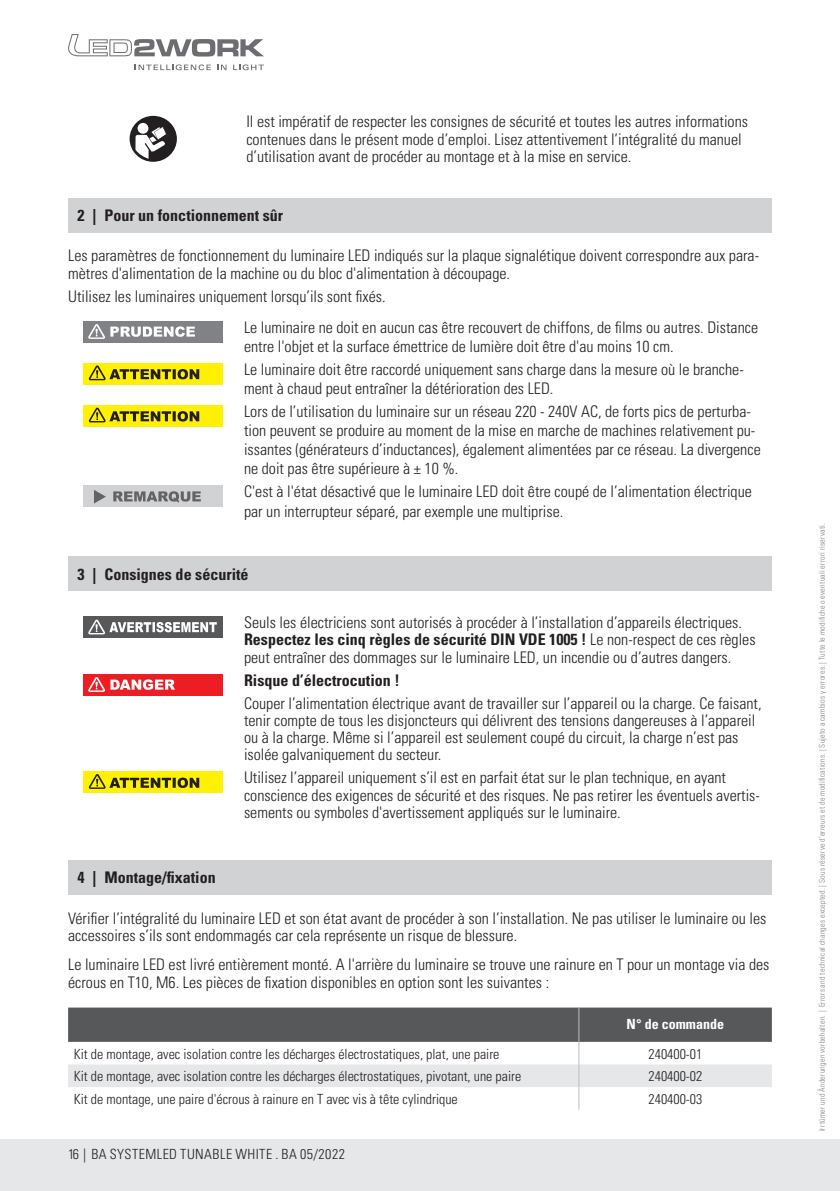
<style>
.page{position:relative;width:840px;height:1191px;background:#fff}
.page>*{position:absolute;margin:0;border:0;box-sizing:border-box;transform-origin:0 0}
.t1{font:300 condensed 16px/17.2px "Univers LT Std";color:#231f20}
.t2{font:700 condensed 16px "Univers LT Std";color:#231f20}
.t3{font:300 condensed 14px "Univers LT Std";color:#231f20}
.t4{font:300 condensed 14px "Univers LT Std";letter-spacing:.035em;color:#231f20}
.t5{font:700 condensed 14px "Univers LT Std";color:#fff}
.t6{font:300 condensed 8px "Univers LT Std";letter-spacing:.025em;color:#808285}
.s1{font-weight:700}
</style>
<div class="page">
<div style="left:0;top:1140px;width:839px;height:51px;background:#e6e7e9"></div>
<svg style="left:68px;top:34px;width:196px;height:23px"></svg>
<svg style="left:134px;top:64px;width:77px;height:6px"></svg>
<svg style="left:217px;top:65px;width:9px;height:5px"></svg>
<svg style="left:233px;top:64px;width:31px;height:6px"></svg>
<svg style="left:129px;top:116px;width:48px;height:46px"></svg>
<div style="left:68px;top:198px;width:703px;height:34px;background:#d1d2d4"></div>
<div style="left:84px;top:321px;width:139px;height:21px;background:#808285"></div>
<svg style="left:88px;top:324px;width:107px;height:15px"></svg>
<div style="left:84px;top:363px;width:139px;height:21px;background:#fff101"></div>
<svg style="left:89px;top:365px;width:110px;height:15px"></svg>
<div style="left:84px;top:405px;width:139px;height:21px;background:#fff101"></div>
<svg style="left:89px;top:408px;width:110px;height:14px"></svg>
<div style="left:84px;top:486px;width:139px;height:21px;background:#d1d2d4"></div>
<svg style="left:94px;top:490px;width:12px;height:13px"></svg>
<svg style="left:113px;top:491px;width:88px;height:11px"></svg>
<div style="left:68px;top:557px;width:703px;height:34px;background:#d1d2d4"></div>
<div style="left:84px;top:616px;width:139px;height:22px;background:#57585a"></div>
<svg style="left:88px;top:619px;width:129px;height:15px"></svg>
<div style="left:84px;top:674px;width:139px;height:21px;background:#ee1d23"></div>
<svg style="left:88px;top:677px;width:87px;height:15px"></svg>
<div style="left:84px;top:771px;width:139px;height:22px;background:#fff101"></div>
<svg style="left:89px;top:774px;width:110px;height:15px"></svg>
<div style="left:68px;top:860px;width:703px;height:34px;background:#d1d2d4"></div>
<svg style="left:68px;top:1007px;width:703px;height:102px"></svg>
<p class="t1" style="left:246px;top:113px;width:503px">Il est impératif de respecter les consignes de sécurité et toutes les autres informations contenues dans le présent mode d’emploi. Lisez attentivement l’intégralité du manuel d’utilisation avant de procéder au montage et à la mise en service.</p>
<p class="t2" style="left:77px;top:205px;width:207px">2 | Pour un fonctionnement sûr</p>
<p class="t1" style="left:68px;top:247px;width:692px">Les paramètres de fonctionnement du luminaire LED indiqués sur la plaque signalétique doivent correspondre aux para&shy;mètres d'alimentation de la machine ou du bloc d'alimentation à découpage.</p>
<p class="t1" style="left:244px;top:280px;width:515px;line-height:31px;text-indent:-176px">Utilisez les luminaires uniquement lorsqu’ils sont fixés.<br>Le luminaire ne doit en aucun cas être recouvert de chiffons, de films ou autres. Distance</p>
<p class="t1" style="left:244px;top:335px;width:501px;line-height:23px">entre l'objet et la surface émettrice de lumière doit être d'au moins 10 cm.<br>Le luminaire doit être raccordé uniquement sans charge dans la mesure où le branche-</p>
<p class="t1" style="left:244px;top:377px;width:508px;line-height:23px">ment à chaud peut entraîner la détérioration des LED.<br>Lors de l’utilisation du luminaire sur un réseau 220 - 240V AC, de forts pics de perturba-</p>
<p class="t1" style="left:244px;top:421px;width:518px;line-height:19.2px">tion peuvent se produire au moment de la mise en marche de machines relativement pu&shy;issantes (générateurs d’inductances), également alimentées par ce réseau. La divergence ne doit pas être supérieure à ± 10 %.</p>
<p class="t1" style="left:244px;top:482px;width:509px;line-height:19.2px">C'est à l'état désactivé que le luminaire LED doit être coupé de l’alimentation électrique par un interrupteur séparé, par exemple une multiprise.</p>
<p class="t2" style="left:77px;top:564px;width:173px">3 | Consignes de sécurité</p>
<p class="t1" style="left:244px;top:614px;width:512px">Seuls les électriciens sont autorisés à procéder à l’installation d’appareils électriques.<br><span class="s1">Respectez les cinq règles de sécurité DIN VDE 1005 !</span> Le non-respect de ces règles peut entraîner des dommages sur le luminaire LED, un incendie ou d’autres dangers.</p>
<p class="t2" style="left:244px;top:670px;width:157px">Risque d’électrocution !</p>
<p class="t1" style="left:244px;top:694px;width:519px">Couper l’alimentation électrique avant de travailler sur l’appareil ou la charge. Ce faisant, tenir compte de tous les disjoncteurs qui délivrent des tensions dangereuses à l’appareil ou à la charge. Même si l’appareil est seulement coupé du circuit, la charge n’est pas isolée galvaniquement du secteur.</p>
<p class="t1" style="left:244px;top:769px;width:517px">Utilisez l’appareil uniquement s’il est en parfait état sur le plan technique, en ayant conscience des exigences de sécurité et des risques. Ne pas retirer les éventuels avertis&shy;sements ou symboles d'avertissement appliqués sur le luminaire.</p>
<p class="t2" style="left:77px;top:867px;width:140px">4 | Montage/fixation</p>
<p class="t1" style="left:68px;top:909px;width:699px">Vérifier l’intégralité du luminaire LED et son état avant de procéder à son l’installation. Ne pas utiliser le luminaire ou les accessoires s’ils sont endommagés car cela représente un risque de blessure.</p>
<p class="t1" style="left:68px;top:956px;width:702px">Le luminaire LED est livré entièrement monté. A l'arrière du luminaire se trouve une rainure en T pour un montage via des écrous en T10, M6. Les pièces de fixation disponibles en option sont les suivantes :</p>
<p class="t5" style="left:626px;top:1015px;width:99px">N° de commande</p>
<p class="t3" style="left:74px;top:1045px;width:427px">Kit de montage, avec isolation contre les décharges électrostatiques, plat, une paire</p>
<p class="t3" style="left:648px;top:1045px;width:55px">240400-01</p>
<p class="t3" style="left:74px;top:1068px;width:448px">Kit de montage, avec isolation contre les décharges électrostatiques, pivotant, une paire</p>
<p class="t3" style="left:648px;top:1068px;width:55px">240400-02</p>
<p class="t3" style="left:74px;top:1090px;width:385px">Kit de montage, une paire d'écrous à rainure en T avec vis à tête cylindrique</p>
<p class="t3" style="left:648px;top:1090px;width:55px">240400-03</p>
<p class="t4" style="left:68px;top:1145px;width:278px">16 | BA SYSTEMLED TUNABLE WHITE . BA 05/2022</p>
<p class="t6" style="left:816px;top:1131px;width:610px;rotate:-90deg">Irrtümer und Änderungen vorbehalten. | Errors and technical changes excepted. | Sous réserve d’erreurs et de modifications. | Sujeto a cambios y errores. | Tutte le modifiche o eventuali errori riservati.</p>
</div>
